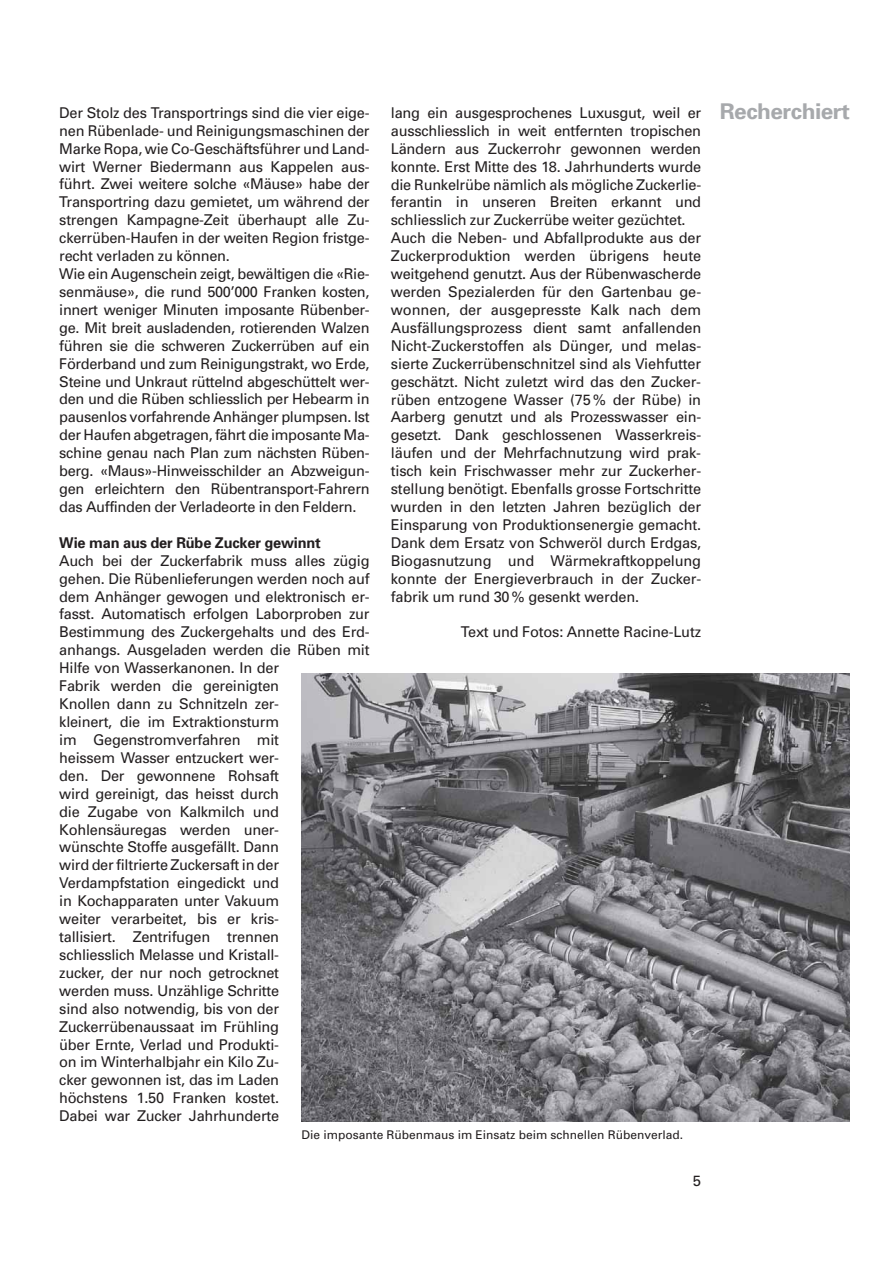
<style>
.page{position:relative;width:893px;height:1263px;background:#fff}
.page>*{position:absolute;margin:0;border:0;box-sizing:border-box;transform-origin:0 0}
.t1{font:700 21.75px "Univers";letter-spacing:-.02em;color:#a7a9ac;scale:1.04 1}
.t2{font:14.85px/17.9px "Univers";letter-spacing:-.015em;color:#231f20}
.t3{font:700 14.85px "Univers";letter-spacing:-.01em;color:#231f20}
.t4{font:12px "Univers";color:#231f20}
</style>
<div class="page">
<img style="left:302px;top:673px;width:548px;height:448px">
<p class="t2" style="left:59px;top:105px;width:312px">Der Stolz des Transportrings sind die vier eige-</p>
<h1 class="t1" style="left:720px;top:103px;width:127px">Recherchiert</h1>
<p class="t2" style="left:59px;top:123px;width:312px">nen Rübenlade- und Reinigungsmaschinen der Marke Ropa, wie Co-Geschäftsführer und Land&shy;wirt Werner Biedermann aus Kappelen aus&shy;führt. Zwei weitere solche «Mäuse» habe der Transportring dazu gemietet, um während der strengen Kampagne-Zeit überhaupt alle Zu&shy;ckerrüben-Haufen in der weiten Region fristge&shy;recht verladen zu können.<br>Wie ein Augenschein zeigt, bewältigen die «Rie&shy;senmäuse», die rund 500’000 Franken kosten, innert weniger Minuten imposante Rübenber&shy;ge. Mit breit ausladenden, rotierenden Walzen führen sie die schweren Zuckerrüben auf ein Förderband und zum Reinigungstrakt, wo Erde, Steine und Unkraut rüttelnd abgeschüttelt wer&shy;den und die Rüben schliesslich per Hebearm in pausenlos vorfahrende Anhänger plumpsen. Ist der Haufen abgetragen, fährt die imposante Ma&shy;schine genau nach Plan zum nächsten Rüben&shy;berg. «Maus»-Hinweisschilder an Abzweigun&shy;gen erleichtern den Rübentransport-Fahrern das Auffinden der Verladeorte in den Feldern.</p>
<p class="t3" style="left:59px;top:537px;width:263px">Wie man aus der Rübe Zucker gewinnt</p>
<p class="t2" style="left:59px;top:553px;width:312px">Auch bei der Zuckerfabrik muss alles zügig gehen. Die Rübenlieferungen werden noch auf dem Anhänger gewogen und elektronisch er&shy;fasst. Automatisch erfolgen Laborproben zur Bestimmung des Zuckergehalts und des Erd&shy;anhangs. Ausgeladen werden die Rüben mit Hilfe von Wasserkanonen. In der<br>Fabrik werden die gereinigten<br>Knollen dann zu Schnitzeln zer-<br>kleinert, die im Extraktionsturm<br>im Gegenstromverfahren mit<br>heissem Wasser entzuckert wer-<br>den. Der gewonnene Rohsaft<br>wird gereinigt, das heisst durch<br>die Zugabe von Kalkmilch und Kohlensäuregas werden uner-<br>wünschte Stoffe ausgefällt. Dann<br>wird der filtrierte Zuckersaft in der Verdampfstation eingedickt und<br>in Kochapparaten unter Vakuum<br>weiter verarbeitet, bis er kris-<br>tallisiert. Zentrifugen trennen<br>schliesslich Melasse und Kristall-<br>zucker, der nur noch getrocknet<br>werden muss. Unzählige Schritte<br>sind also notwendig, bis von der Zuckerrübenaussaat im Frühling<br>über Ernte, Verlad und Produkti-<br>on im Winterhalbjahr ein Kilo Zu-<br>cker gewonnen ist, das im Laden<br>höchstens 1.50 Franken kostet.<br>Dabei war Zucker Jahrhunderte</p>
<p class="t2" style="left:391px;top:105px;width:312px">lang ein ausgesprochenes Luxusgut, weil er ausschliesslich in weit entfernten tropischen Ländern aus Zuckerrohr gewonnen werden konnte. Erst Mitte des 18. Jahrhunderts wurde die Runkelrübe nämlich als mögliche Zuckerlie&shy;ferantin in unseren Breiten erkannt und schliesslich zur Zuckerrübe weiter gezüchtet.<br>Auch die Neben- und Abfallprodukte aus der Zuckerproduktion werden übrigens heute weitgehend genutzt. Aus der Rübenwascherde werden Spezialerden für den Gartenbau ge&shy;wonnen, der ausgepresste Kalk nach dem Ausfällungsprozess dient samt anfallenden Nicht-Zuckerstoffen als Dünger, und melas&shy;sierte Zuckerrübenschnitzel sind als Viehfutter geschätzt. Nicht zuletzt wird das den Zucker&shy;rüben entzogene Wasser (75 % der Rübe) in Aarberg genutzt und als Prozesswasser ein&shy;gesetzt. Dank geschlossenen Wasserkreis&shy;läufen und der Mehrfachnutzung wird prak&shy;tisch kein Frischwasser mehr zur Zuckerher&shy;stellung benötigt. Ebenfalls grosse Fortschritte wurden in den letzten Jahren bezüglich der Einsparung von Produktionsenergie gemacht.<br>Dank dem Ersatz von Schweröl durch Erdgas, Biogasnutzung und Wärmekraftkoppelung konnte der Energieverbrauch in der Zucker&shy;fabrik um rund 30 % gesenkt werden.</p>
<p class="t2" style="left:461px;top:625px;width:242px">Text und Fotos: Annette Racine-Lutz</p>
<p class="t4" style="left:302px;top:1130px;width:383px">Die imposante Rübenmaus im Einsatz beim schnellen Rübenverlad.</p>
<p class="t2" style="left:693px;top:1173px;width:10px">5</p>
</div>
